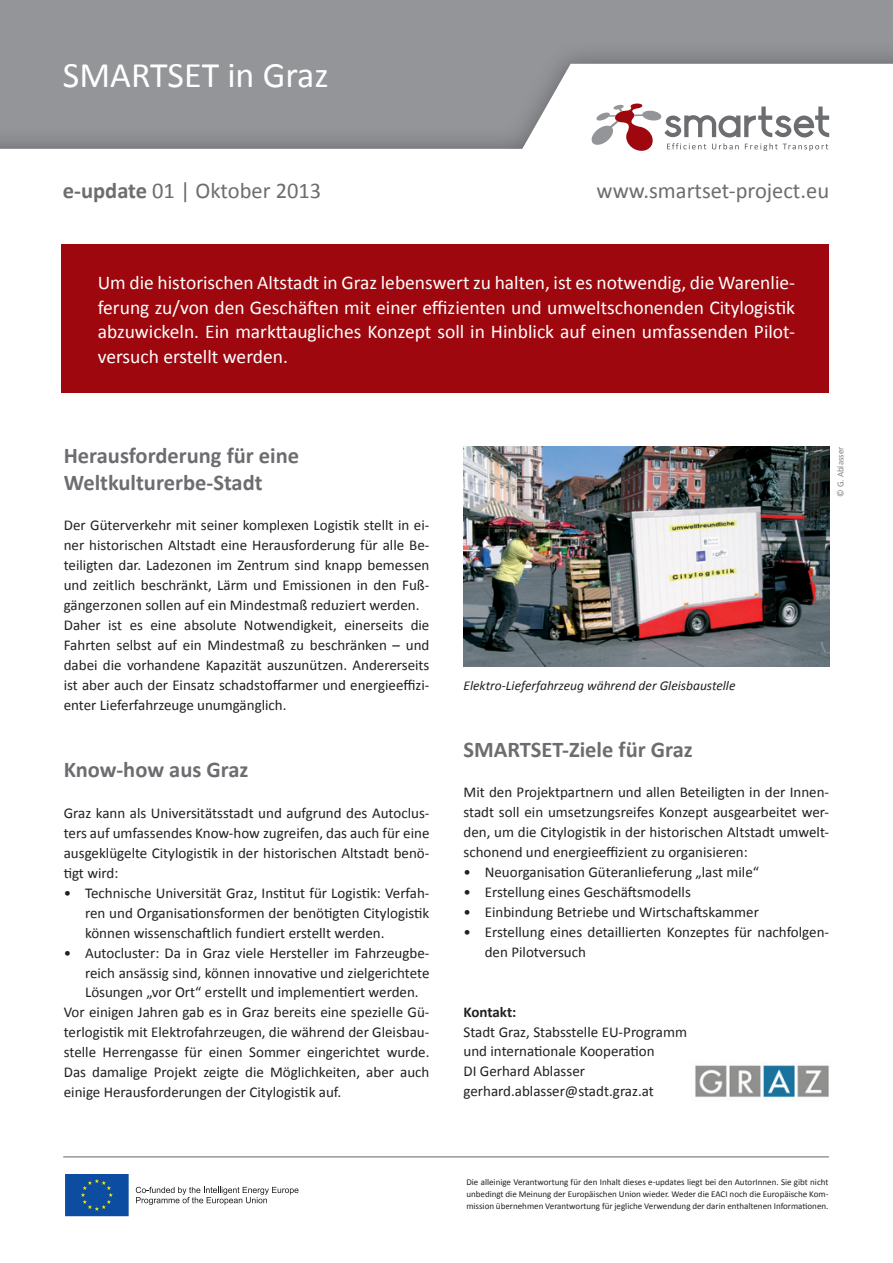
<style>
.page{position:relative;width:893px;height:1263px;background:#fff}
.page>*{position:absolute;margin:0;border:0;box-sizing:border-box;transform-origin:0 0}
.t1{font:36px "Calibri";color:#fff}
.t2{font:700 22.5px/27px "Calibri";color:#6c6d70}
.t3{font:22.5px "Calibri";color:#6c6d70}
.t4{font:19.5px/24.8px "Calibri";color:#fff;text-align:justify}
.t5{font:15px/20px "Calibri";color:#231f20}
.t6{font:700 15px "Calibri";letter-spacing:-.01em;color:#231f20}
.t7{font:italic 13.5px "Calibri";color:#231f20}
.t8{font:9px/12px "Calibri";color:#231f20;text-align:justify}
.t9{font:9px "Calibri";color:#808285}
.s1{font-weight:700}
</style>
<div class="page">
<div style="left:0;top:0;width:893px;height:151px;background:#939598"></div>
<svg style="left:0;top:64px;width:893px;height:87px"></svg>
<svg style="left:591px;top:104px;width:238px;height:47px;background:#d8cecf"></svg>
<svg style="left:65px;top:1174px;width:64px;height:43px;background:#18559f"></svg>
<svg style="left:136px;top:1187px;width:162px;height:18px"></svg>
<hr style="left:64px;top:1156px;width:765px;height:1px;background:#939598">
<div style="left:61px;top:244px;width:768px;height:149px;background:#9d070d"></div>
<hr style="left:63px;top:1156px;width:765px;height:1px;background:#939598">
<img style="left:463px;top:446px;width:366px;height:221px">
<img style="left:695px;top:1065px;width:134px;height:33px">
<h1 class="t1" style="left:63px;top:52px;width:267px">SMARTSET in Graz</h1>
<h2 class="t3" style="left:63px;top:176px;width:260px"><span class="s1">e-update</span> 01 | Oktober 2013</h2>
<h2 class="t3" style="left:596px;top:176px;width:234px">www.smartset-project.eu</h2>
<p class="t4" style="left:98px;top:269px;width:699px">Um die historischen Altstadt in Graz lebenswert zu halten, ist es notwendig, die Warenlie&shy;ferung zu/von den Geschäften mit einer effizienten und umweltschonenden Citylogistik abzuwickeln. Ein markttaugliches Konzept soll in Hinblick auf einen umfassenden Pilot&shy;versuch erstellt werden.</p>
<h2 class="t2" style="left:64px;top:441px;width:237px">Herausforderung für eine<br>Weltkulturerbe-Stadt</h2>
<p class="t5" style="left:64px;top:515px;width:367px">Der Güterverkehr mit seiner komplexen Logistik stellt in ei&shy;ner historischen Altstadt eine Herausforderung für alle Be&shy;teiligten dar. Ladezonen im Zentrum sind knapp bemessen und zeitlich beschränkt, Lärm und Emissionen in den Fuß&shy;gängerzonen sollen auf ein Mindestmaß reduziert werden.<br>Daher ist es eine absolute Notwendigkeit, einerseits die Fahrten selbst auf ein Mindestmaß zu beschränken – und dabei die vorhandene Kapazität auszunützen. Andererseits ist aber auch der Einsatz schadstoffarmer und energieeffizi&shy;enter Lieferfahrzeuge unumgänglich.</p>
<h2 class="t2" style="left:64px;top:755px;width:186px">Know-how aus Graz</h2>
<p class="t5" style="left:64px;top:802px;width:367px;text-align:justify">Graz kann als Universitätsstadt und aufgrund des Autoclus&shy;ters auf umfassendes Know-how zugreifen, das auch für eine ausgeklügelte Citylogistik in der historischen Altstadt benö&shy;tigt wird:</p>
<p class="t5" style="left:85px;top:882px;width:346px;text-align:justify;text-indent:-21px">• Technische Universität Graz, Institut für Logistik: Verfah&shy;ren und Organisationsformen der benötigten Citylogistik können wissenschaftlich fundiert erstellt werden.</p>
<p class="t5" style="left:64px;top:942px;width:367px">• Autocluster: Da in Graz viele Hersteller im Fahrzeugbe-</p>
<p class="t5" style="left:85px;top:962px;width:346px">reich ansässig sind, können innovative und zielgerichtete</p>
<p class="t5" style="left:85px;top:982px;width:335px">Lösungen „vor Ort“ erstellt und implementiert werden.</p>
<p class="t5" style="left:64px;top:1002px;width:367px">Vor einigen Jahren gab es in Graz bereits eine spezielle Gü-</p>
<p class="t5" style="left:64px;top:1022px;width:367px">terlogistik mit Elektrofahrzeugen, die während der Gleisbau-</p>
<p class="t5" style="left:64px;top:1042px;width:367px">stelle Herrengasse für einen Sommer eingerichtet wurde.</p>
<p class="t5" style="left:64px;top:1061px;width:367px">Das damalige Projekt zeigte die Möglichkeiten, aber auch</p>
<p class="t5" style="left:64px;top:1081px;width:279px">einige Herausforderungen der Citylogistik auf.</p>
<p class="t9" style="left:835px;top:497px;width:52px;rotate:-90deg">© G. Ablasser</p>
<p class="t7" style="left:463px;top:677px;width:273px">Elektro-Lieferfahrzeug während der Gleisbaustelle</p>
<h2 class="t2" style="left:463px;top:735px;width:231px">SMARTSET-Ziele für Graz</h2>
<p class="t5" style="left:463px;top:781px;width:367px;text-align:justify">Mit den Projektpartnern und allen Beteiligten in der Innen&shy;stadt soll ein umsetzungsreifes Konzept ausgearbeitet wer&shy;den, um die Citylogistik in der historischen Altstadt umwelt&shy;schonend und energieeffizient zu organisieren:</p>
<p class="t5" style="left:463px;top:861px;width:297px">• Neuorganisation Güteranlieferung „last mile“</p>
<p class="t5" style="left:463px;top:881px;width:229px">• Erstellung eines Geschäftsmodells</p>
<p class="t5" style="left:463px;top:901px;width:297px">• Einbindung Betriebe und Wirtschaftskammer</p>
<p class="t5" style="left:485px;top:921px;width:346px;text-indent:-21px">• Erstellung eines detaillierten Konzeptes für nachfolgen&shy;den Pilotversuch</p>
<p class="t6" style="left:463px;top:1002px;width:54px">Kontakt:</p>
<p class="t5" style="left:463px;top:1021px;width:225px">Stadt Graz, Stabsstelle EU-Programm und internationale Kooperation<br>DI Gerhard Ablasser gerhard.ablasser@stadt.graz.at</p>
<p class="t8" style="left:466px;top:1176px;width:364px">Die alleinige Verantwortung für den Inhalt dieses e-updates liegt bei den AutorInnen. Sie gibt nicht unbedingt die Meinung der Europäischen Union wieder. Weder die EACI noch die Europäische Kom&shy;mission übernehmen Verantwortung für jegliche Verwendung der darin enthaltenen Informationen.</p>
</div>
